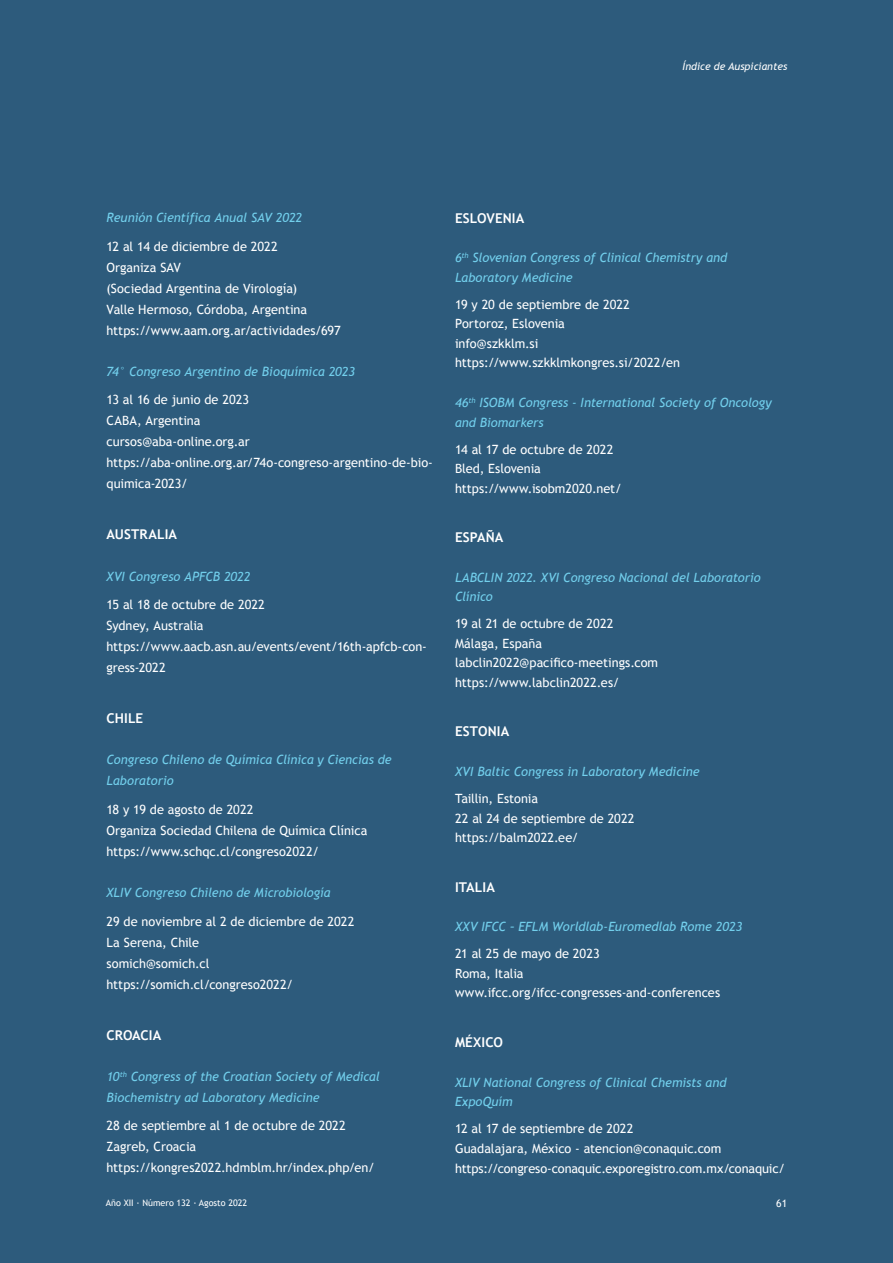
<style>
.page{position:relative;width:893px;height:1263px;background:#2d5b7c}
.page>*{position:absolute;margin:0;border:0;box-sizing:border-box;transform-origin:0 0}
.TITULO_PAISES{font:700 13.5px "Trebuchet MS";letter-spacing:.01em;color:#fff}
.TEXTO_AGENDA{font:12.75px/21px "Trebuchet MS";color:#fff}
.TITULO_AGENDA_-_2{font:italic 12.75px/19.5px "Trebuchet MS";letter-spacing:-.005em;color:#72cfec}
.t1{font:italic 10.5px "Trebuchet MS";color:#fff}
.t2{font:10.5px "Trebuchet MS";color:#fff}
.t3{font:9px "Trebuchet MS";color:#fff}
</style>
<div class="page">
<p class="t1" style="left:682px;top:60px;width:106px">Índice de Auspiciantes</p>
<p class="TITULO_AGENDA_-_2" style="left:106px;top:208px;width:197px">Reunión Científica Anual SAV 2022</p>
<p class="TEXTO_AGENDA" style="left:106px;top:236px;width:173px">12 al 14 de diciembre de 2022</p>
<p class="TEXTO_AGENDA" style="left:106px;top:257px;width:76px">Organiza SAV</p>
<p class="TEXTO_AGENDA" style="left:106px;top:278px;width:192px">(Sociedad Argentina de Virología)</p>
<p class="TEXTO_AGENDA" style="left:106px;top:299px;width:202px">Valle Hermoso, Córdoba, Argentina</p>
<p class="TEXTO_AGENDA" style="left:106px;top:320px;width:236px">https://www.aam.org.ar/actividades/697</p>
<p class="TITULO_AGENDA_-_2" style="left:106px;top:362px;width:250px">74° Congreso Argentino de Bioquímica 2023</p>
<p class="TEXTO_AGENDA" style="left:106px;top:389px;width:144px">13 al 16 de junio de 2023</p>
<p class="TEXTO_AGENDA" style="left:106px;top:410px;width:96px">CABA, Argentina</p>
<p class="TEXTO_AGENDA" style="left:106px;top:431px;width:145px">cursos@aba-online.org.ar</p>
<p class="TEXTO_AGENDA" style="left:106px;top:452px;width:328px">https://aba-online.org.ar/74o-congreso-argentino-de-bio&shy;quimica-2023/</p>
<p class="TITULO_PAISES" style="left:106px;top:526px;width:72px">AUSTRALIA</p>
<p class="TITULO_AGENDA_-_2" style="left:106px;top:566px;width:145px">XVI Congreso APFCB 2022</p>
<p class="TEXTO_AGENDA" style="left:106px;top:594px;width:160px">15 al 18 de octubre de 2022</p>
<p class="TEXTO_AGENDA" style="left:106px;top:615px;width:99px">Sydney, Australia</p>
<p class="TEXTO_AGENDA" style="left:106px;top:636px;width:322px">https://www.aacb.asn.au/events/event/16th-apfcb-con&shy;gress-2022</p>
<p class="TITULO_PAISES" style="left:106px;top:710px;width:38px">CHILE</p>
<p class="TITULO_AGENDA_-_2" style="left:106px;top:749px;width:287px;line-height:21px">Congreso Chileno de Química Clínica y Ciencias de<br>Laboratorio</p>
<p class="TEXTO_AGENDA" style="left:106px;top:799px;width:149px">18 y 19 de agosto de 2022</p>
<p class="TEXTO_AGENDA" style="left:106px;top:820px;width:262px">Organiza Sociedad Chilena de Química Clínica</p>
<p class="TEXTO_AGENDA" style="left:106px;top:841px;width:214px">https://www.schqc.cl/congreso2022/</p>
<p class="TITULO_AGENDA_-_2" style="left:106px;top:883px;width:226px">XLIV Congreso Chileno de Microbiología</p>
<p class="TEXTO_AGENDA" style="left:106px;top:911px;width:249px">29 de noviembre al 2 de diciembre de 2022</p>
<p class="TEXTO_AGENDA" style="left:106px;top:932px;width:94px">La Serena, Chile</p>
<p class="TEXTO_AGENDA" style="left:106px;top:953px;width:104px">somich@somich.cl</p>
<p class="TEXTO_AGENDA" style="left:106px;top:974px;width:188px">https://somich.cl/congreso2022/</p>
<p class="TITULO_PAISES" style="left:106px;top:1026px;width:56px">CROACIA</p>
<p class="TITULO_AGENDA_-_2" style="left:106px;top:1066px;width:275px;line-height:21px">10<sup>th</sup> Congress of the Croatian Society of Medical<br>Biochemistry ad Laboratory Medicine</p>
<p class="TEXTO_AGENDA" style="left:106px;top:1115px;width:241px">28 de septiembre al 1 de octubre de 2022</p>
<p class="TEXTO_AGENDA" style="left:106px;top:1136px;width:91px">Zagreb, Croacia</p>
<p class="TEXTO_AGENDA" style="left:106px;top:1157px;width:270px">https://kongres2022.hdmblm.hr/index.php/en/</p>
<p class="t3" style="left:106px;top:1198px;width:143px">Año XII · Número 132 · Agosto 2022</p>
<p class="TITULO_PAISES" style="left:455px;top:209px;width:71px">ESLOVENIA</p>
<p class="TITULO_AGENDA_-_2" style="left:455px;top:248px;width:274px">6<sup>th</sup> Slovenian Congress of Clinical Chemistry and<br>Laboratory Medicine</p>
<p class="TEXTO_AGENDA" style="left:455px;top:294px;width:176px">19 y 20 de septiembre de 2022</p>
<p class="TEXTO_AGENDA" style="left:455px;top:313px;width:111px">Portoroz, Eslovenia</p>
<p class="TEXTO_AGENDA" style="left:455px;top:333px;width:85px">info@szkklm.si</p>
<p class="TEXTO_AGENDA" style="left:455px;top:352px;width:227px">https://www.szkklmkongres.si/2022/en</p>
<p class="TITULO_AGENDA_-_2" style="left:455px;top:393px;width:318px">46<sup>th</sup> ISOBM Congress - International Society of Oncology and Biomarkers</p>
<p class="TEXTO_AGENDA" style="left:455px;top:439px;width:160px">14 al 17 de octubre de 2022</p>
<p class="TEXTO_AGENDA" style="left:455px;top:458px;width:87px">Bled, Eslovenia</p>
<p class="TEXTO_AGENDA" style="left:455px;top:478px;width:168px">https://www.isobm2020.net/</p>
<p class="TITULO_PAISES" style="left:455px;top:529px;width:50px">ESPAÑA</p>
<p class="TITULO_AGENDA_-_2" style="left:455px;top:568px;width:307px">LABCLIN 2022. XVI Congreso Nacional del Laboratorio<br>Clínico</p>
<p class="TEXTO_AGENDA" style="left:455px;top:613px;width:160px">19 al 21 de octubre de 2022</p>
<p class="TEXTO_AGENDA" style="left:455px;top:633px;width:89px">Málaga, España</p>
<p class="TEXTO_AGENDA" style="left:455px;top:652px;width:205px">labclin2022@pacifico-meetings.com</p>
<p class="TEXTO_AGENDA" style="left:455px;top:672px;width:166px">https://www.labclin2022.es/</p>
<p class="TITULO_PAISES" style="left:455px;top:723px;width:56px">ESTONIA</p>
<p class="TITULO_AGENDA_-_2" style="left:455px;top:762px;width:246px">XVI Baltic Congress in Laboratory Medicine</p>
<p class="TEXTO_AGENDA" style="left:455px;top:788px;width:85px">Taillin, Estonia</p>
<p class="TEXTO_AGENDA" style="left:455px;top:808px;width:181px">22 al 24 de septiembre de 2022</p>
<p class="TEXTO_AGENDA" style="left:455px;top:827px;width:125px">https://balm2022.ee/</p>
<p class="TITULO_PAISES" style="left:455px;top:878px;width:41px">ITALIA</p>
<p class="TITULO_AGENDA_-_2" style="left:455px;top:917px;width:289px">XXV IFCC – EFLM Worldlab-Euromedlab Rome 2023</p>
<p class="TEXTO_AGENDA" style="left:455px;top:943px;width:146px">21 al 25 de mayo de 2023</p>
<p class="TEXTO_AGENDA" style="left:455px;top:963px;width:70px">Roma, Italia</p>
<p class="TEXTO_AGENDA" style="left:455px;top:982px;width:267px">www.ifcc.org/ifcc-congresses-and-conferences</p>
<p class="TITULO_PAISES" style="left:455px;top:1034px;width:50px">MÉXICO</p>
<p class="TITULO_AGENDA_-_2" style="left:455px;top:1072px;width:273px">XLIV National Congress of Clinical Chemists and<br>ExpoQuím</p>
<p class="TEXTO_AGENDA" style="left:455px;top:1118px;width:180px">12 al 17 de septiembre de 2022</p>
<p class="TEXTO_AGENDA" style="left:455px;top:1138px;width:268px">Guadalajara, México - atencion@conaquic.com</p>
<p class="TEXTO_AGENDA" style="left:455px;top:1158px;width:332px">https://congreso-conaquic.exporegistro.com.mx/conaquic/</p>
<p class="t2" style="left:776px;top:1197px;width:13px">61</p>
</div>
